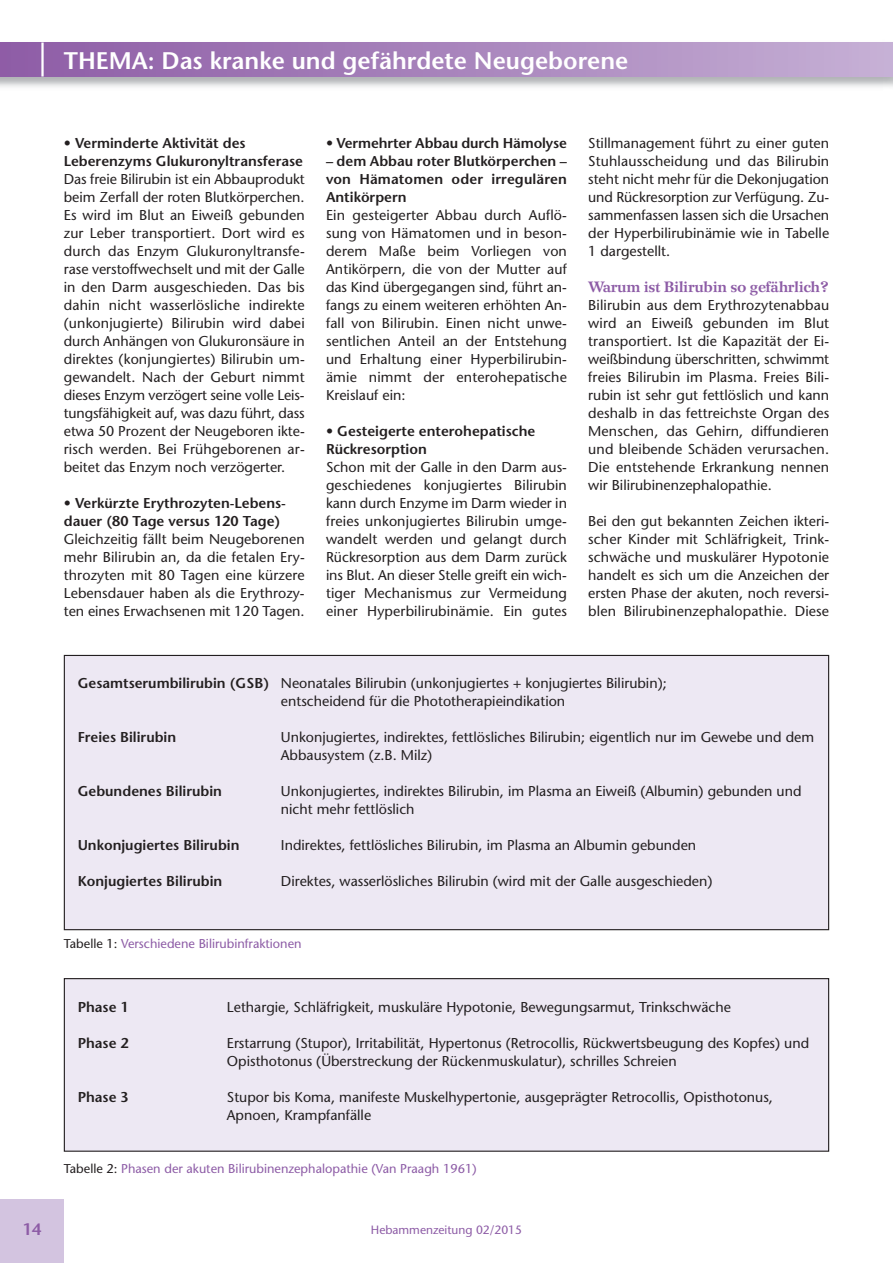
<style>
.page{position:relative;width:893px;height:1263px;background:#fff}
.page>*{position:absolute;margin:0;border:0;box-sizing:border-box;transform-origin:0 0}
.t1{font:600 24px "Stone Sans Std";color:#fff}
.t2{font:600 16.5px "Stone Sans Std";color:#8d5ca6}
.t3{font:700 15px "Wilke LT Std";letter-spacing:-.015em;color:#8d5ca6}
.t4{font:500 14.25px/18px "Stone Sans Std";color:#231f20;text-align:justify}
.t5{font:600 14.25px/18px "Stone Sans Std";color:#231f20}
.t6{font:500 12.75px "Stone Sans Std";color:#8d5ca6}
.t7{font:500 12px "Stone Sans Std";color:#8d5ca6}
.s1{font-weight:600}
.s2{color:#231f20}
</style>
<div class="page">
<img style="left:0;top:42px;width:893px;height:45px">
<div style="left:0;top:43px;width:893px;height:34px;background:linear-gradient(to right,#8d5ba5,#c5afd4)"></div>
<hr style="left:41px;top:43px;width:3px;height:34px;background:#fff">
<div style="left:0;top:1199px;width:64px;height:64px;background:#d3c4e0"></div>
<div style="left:64px;top:655px;width:765px;height:275px;background:#ede8f3"></div>
<div style="left:64px;top:979px;width:765px;height:172px;background:#ede8f3"></div>
<div style="left:64px;top:978px;width:765px;height:174px;border:1px solid #231f20"></div>
<h1 class="t1" style="left:64px;top:51px;width:566px">THEMA: Das kranke und gefährdete Neugeborene</h1>
<p class="t5" style="left:64px;top:136px;width:241px">• Verminderte Aktivität des<br>Leberenzyms Glukuronyltransferase</p>
<p class="t4" style="left:64px;top:172px;width:242px">Das freie Bilirubin ist ein Abbauprodukt beim Zerfall der roten Blutkörperchen.<br>Es wird im Blut an Eiweiß gebunden zur Leber transportiert. Dort wird es durch das Enzym Glukuronyltransfe&shy;rase verstoffwechselt und mit der Galle in den Darm ausgeschieden. Das bis dahin nicht wasserlösliche indirekte (unkonjugierte) Bilirubin wird dabei durch Anhängen von Glukuronsäure in direktes (konjungiertes) Bilirubin um&shy;gewandelt. Nach der Geburt nimmt dieses Enzym verzögert seine volle Leis&shy;tungsfähigkeit auf, was dazu führt, dass etwa 50 Prozent der Neugeboren ikte&shy;risch werden. Bei Frühgeborenen ar&shy;beitet das Enzym noch verzögerter.</p>
<p class="t5" style="left:64px;top:496px;width:224px">• Verkürzte Erythrozyten-Lebens&shy;dauer (80 Tage versus 120 Tage)</p>
<p class="t4" style="left:64px;top:532px;width:242px">Gleichzeitig fällt beim Neugeborenen mehr Bilirubin an, da die fetalen Ery&shy;throzyten mit 80 Tagen eine kürzere Lebensdauer haben als die Erythrozy&shy;ten eines Erwachsenen mit 120 Tagen.</p>
<p class="t5" style="left:326px;top:136px;width:242px">• Vermehrter Abbau durch Hämolyse</p>
<p class="t5" style="left:326px;top:154px;width:242px;text-align:justify">– dem Abbau roter Blutkörperchen – von Hämatomen oder irregulären Antikörpern</p>
<p class="t4" style="left:326px;top:208px;width:242px">Ein gesteigerter Abbau durch Auflö&shy;sung von Hämatomen und in beson&shy;derem Maße beim Vorliegen von Antikörpern, die von der Mutter auf das Kind übergegangen sind, führt an&shy;fangs zu einem weiteren erhöhten An&shy;fall von Bilirubin. Einen nicht unwe&shy;sentlichen Anteil an der Entstehung und Erhaltung einer Hyperbilirubin&shy;ämie nimmt der enterohepatische Kreislauf ein:</p>
<p class="t5" style="left:326px;top:424px;width:211px">• Gesteigerte enterohepatische<br>Rückresorption</p>
<p class="t4" style="left:326px;top:460px;width:242px">Schon mit der Galle in den Darm aus&shy;geschiedenes konjugiertes Bilirubin kann durch Enzyme im Darm wieder in freies unkonjugiertes Bilirubin umge&shy;wandelt werden und gelangt durch Rückresorption aus dem Darm zurück ins Blut. An dieser Stelle greift ein wich&shy;tiger Mechanismus zur Vermeidung einer Hyperbilirubinämie. Ein gutes</p>
<p class="t4" style="left:588px;top:136px;width:242px">Stillmanagement führt zu einer guten Stuhlausscheidung und das Bilirubin steht nicht mehr für die Dekonjugation und Rückresorption zur Verfügung. Zu&shy;sammenfassen lassen sich die Ursachen der Hyperbilirubinämie wie in Tabelle 1 dargestellt.</p>
<p class="t3" style="left:588px;top:281px;width:242px">Warum ist Bilirubin so gefährlich?</p>
<p class="t4" style="left:588px;top:298px;width:242px">Bilirubin aus dem Erythrozytenabbau wird an Eiweiß gebunden im Blut transportiert. Ist die Kapazität der Ei&shy;weißbindung überschritten, schwimmt freies Bilirubin im Plasma. Freies Bili&shy;rubin ist sehr gut fettlöslich und kann deshalb in das fettreichste Organ des Menschen, das Gehirn, diffundieren und bleibende Schäden verursachen.<br>Die entstehende Erkrankung nennen wir Bilirubinenzephalopathie.</p>
<p class="t4" style="left:588px;top:514px;width:242px">Bei den gut bekannten Zeichen ikteri&shy;scher Kinder mit Schläfrigkeit, Trink&shy;schwäche und muskulärer Hypotonie handelt es sich um die Anzeichen der ersten Phase der akuten, noch reversi&shy;blen Bilirubinenzephalopathie. Diese</p>
<p class="t4" style="left:281px;top:676px;width:387px;text-indent:-203px"><span class="s1">Gesamtserumbilirubin (GSB)</span> Neonatales Bilirubin (unkonjugiertes + konjugiertes Bilirubin); entscheidend für die Phototherapieindikation</p>
<p class="t5" style="left:78px;top:730px;width:100px">Freies Bilirubin</p>
<p class="t4" style="left:281px;top:730px;width:535px">Unkonjugiertes, indirektes, fettlösliches Bilirubin; eigentlich nur im Gewebe und dem<br>Abbausystem (z.B. Milz)</p>
<p class="t5" style="left:78px;top:784px;width:146px">Gebundenes Bilirubin</p>
<p class="t4" style="left:281px;top:784px;width:522px">Unkonjugiertes, indirektes Bilirubin, im Plasma an Eiweiß (Albumin) gebunden und nicht mehr fettlöslich</p>
<p class="t5" style="left:78px;top:838px;width:163px">Unkonjugiertes Bilirubin</p>
<p class="t4" style="left:281px;top:838px;width:417px">Indirektes, fettlösliches Bilirubin, im Plasma an Albumin gebunden</p>
<p class="t5" style="left:78px;top:874px;width:146px">Konjugiertes Bilirubin</p>
<p class="t4" style="left:281px;top:874px;width:433px">Direktes, wasserlösliches Bilirubin (wird mit der Galle ausgeschieden)</p>
<p class="t6" style="left:64px;top:938px;width:239px"><span class="s2">Tabelle 1:</span> Verschiedene Bilirubinfraktionen</p>
<p class="t5" style="left:78px;top:1000px;width:53px">Phase 1</p>
<p class="t4" style="left:227px;top:1000px;width:505px">Lethargie, Schläfrigkeit, muskuläre Hypotonie, Bewegungsarmut, Trinkschwäche</p>
<p class="t5" style="left:78px;top:1036px;width:53px">Phase 2</p>
<p class="t4" style="left:227px;top:1036px;width:584px">Erstarrung (Stupor), Irritabilität, Hypertonus (Retrocollis, Rückwertsbeugung des Kopfes) und<br>Opisthotonus (Überstreckung der Rückenmuskulatur), schrilles Schreien</p>
<p class="t5" style="left:78px;top:1090px;width:53px">Phase 3</p>
<p class="t4" style="left:227px;top:1090px;width:548px">Stupor bis Koma, manifeste Muskelhypertonie, ausgeprägter Retrocollis, Opisthotonus,<br>Apnoen, Krampfanfälle</p>
<p class="t6" style="left:64px;top:1163px;width:414px"><span class="s2">Tabelle 2:</span> Phasen der akuten Bilirubinenzephalopathie (Van Praagh 1961)</p>
<p class="t2" style="left:22px;top:1223px;width:20px">14</p>
<p class="t7" style="left:371px;top:1225px;width:153px">Hebammenzeitung 02/2015</p>
</div>
